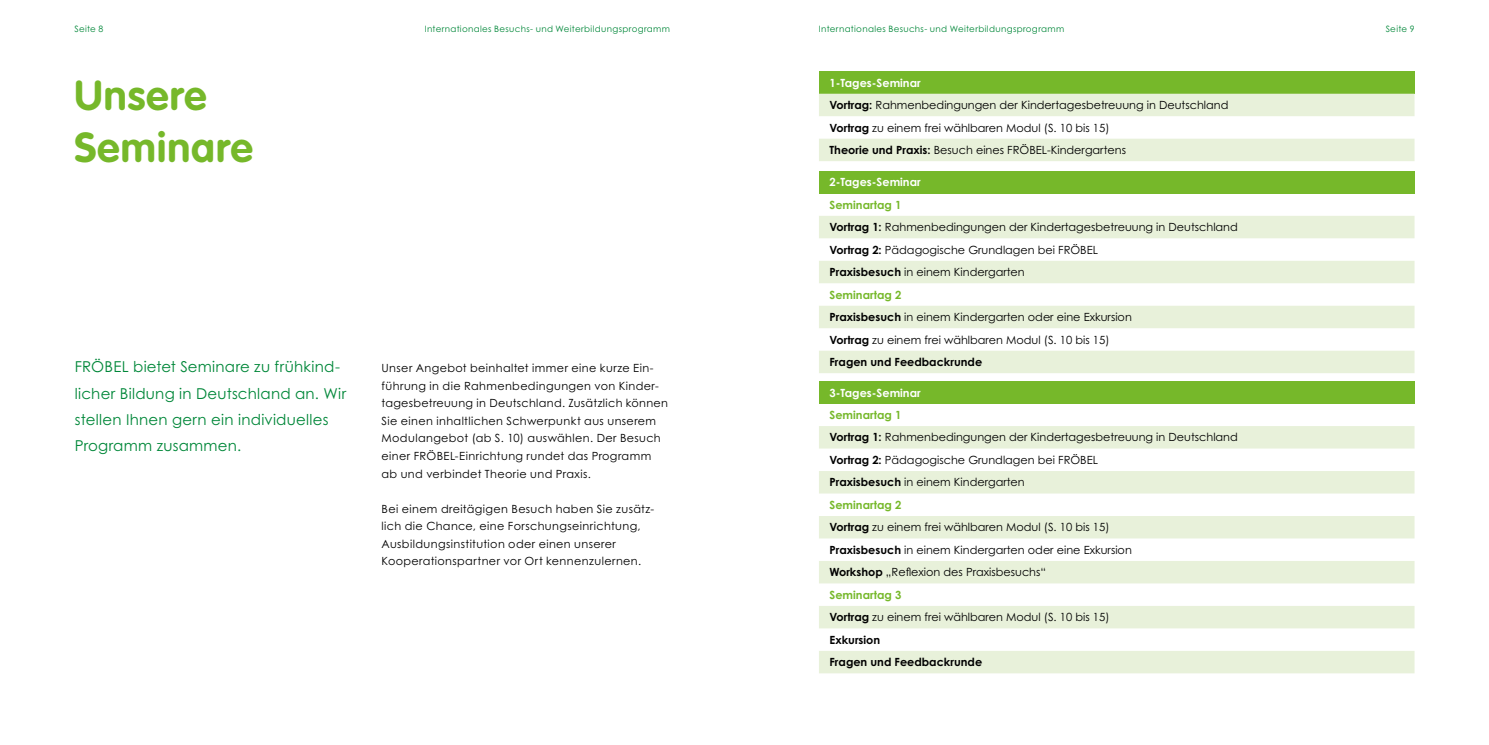
<style>
.page{position:relative;width:1489px;height:745px;background:#fff}
.page>*{position:absolute;margin:0;border:0;box-sizing:border-box;transform-origin:0 0}
.t1{font:700 41.25px/52.5px "VAG Rounded";letter-spacing:.025em;color:#76b82a}
.t2{font:15px/26.2px "Century Gothic Pro";letter-spacing:.015em;color:#008739}
.t3{font:11.25px/22.5px "Century Gothic Pro";color:#000}
.t4{font:11.25px/17.5px "Century Gothic Pro";letter-spacing:.035em;color:#000}
.t5{font:700 11.25px "Century Gothic Pro";color:#fff}
.t6{font:8.75px "Century Gothic Pro";letter-spacing:.035em;color:#008739}
.s1{font-weight:700;color:#fff}
.s2{font-weight:700}
.s3{font-weight:700;color:#76b82a}
</style>
<div class="page">
<div style="left:819px;top:71px;width:595px;height:23px;background:#76b82a"></div>
<svg style="left:819px;top:94px;width:595px;height:67px"></svg>
<div style="left:819px;top:171px;width:595px;height:22px;background:#76b82a"></div>
<svg style="left:819px;top:216px;width:595px;height:157px;fill:#e8f1da"></svg>
<div style="left:819px;top:381px;width:595px;height:22px;background:#76b82a"></div>
<svg style="left:819px;top:426px;width:595px;height:247px;fill:#e8f1da"></svg>
<p class="t6" style="left:74px;top:24px;width:30px">Seite 8</p>
<p class="t6" style="left:425px;top:24px;width:247px">Internationales Besuchs- und Weiterbildungsprogramm</p>
<p class="t6" style="left:819px;top:24px;width:247px">Internationales Besuchs- und Weiterbildungsprogramm</p>
<p class="t6" style="left:1385px;top:24px;width:30px">Seite 9</p>
<h1 class="t1" style="left:74px;top:70px;width:180px">Unsere<br>Seminare</h1>
<p class="t3" style="left:829px;top:71px;width:400px"><span class="s1">1-Tages-Seminar<br></span><span class="s2">Vortrag:</span> Rahmenbedingungen der Kindertagesbetreuung in Deutschland <span class="s2">Vortrag</span> zu einem frei wählbaren Modul (S. 10 bis 15)<br><span class="s2">Theorie und Praxis:</span> Besuch eines FRÖBEL-Kindergartens</p>
<p class="t5" style="left:829px;top:175px;width:93px">2-Tages-Seminar</p>
<p class="t3" style="left:829px;top:193px;width:410px"><span class="s3">Seminartag 1<br></span><span class="s2">Vortrag 1:</span> Rahmenbedingungen der Kindertagesbetreuung in Deutschland <span class="s2">Vortrag 2:</span> Pädagogische Grundlagen bei FRÖBEL<br><span class="s2">Praxisbesuch</span> in einem Kindergarten<br><span class="s3">Seminartag 2<br></span><span class="s2">Praxisbesuch</span> in einem Kindergarten oder eine Exkursion<br><span class="s2">Vortrag</span> zu einem frei wählbaren Modul (S. 10 bis 15)<br><span class="s2">Fragen und Feedbackrunde</span></p>
<p class="t5" style="left:829px;top:385px;width:93px">3-Tages-Seminar</p>
<p class="t3" style="left:829px;top:403px;width:410px"><span class="s3">Seminartag 1<br></span><span class="s2">Vortrag 1:</span> Rahmenbedingungen der Kindertagesbetreuung in Deutschland <span class="s2">Vortrag 2:</span> Pädagogische Grundlagen bei FRÖBEL<br><span class="s2">Praxisbesuch</span> in einem Kindergarten<br><span class="s3">Seminartag 2<br></span><span class="s2">Vortrag</span> zu einem frei wählbaren Modul (S. 10 bis 15)<br><span class="s2">Praxisbesuch</span> in einem Kindergarten oder eine Exkursion<br><span class="s2">Workshop</span> „Reflexion des Praxisbesuchs“<br><span class="s3">Seminartag 3<br></span><span class="s2">Vortrag</span> zu einem frei wählbaren Modul (S. 10 bis 15)<br><span class="s2">Exkursion<br>Fragen und Feedbackrunde</span></p>
<h2 class="t2" style="left:75px;top:353px;width:273px">FRÖBEL bietet Seminare zu frühkind&shy;licher Bildung in Deutschland an. Wir stellen Ihnen gern ein individuelles Programm zusammen.</h2>
<p class="t4" style="left:381px;top:359px;width:288px">Unser Angebot beinhaltet immer eine kurze Ein&shy;führung in die Rahmenbedingungen von Kinder&shy;tagesbetreuung in Deutschland. Zusätzlich können Sie einen inhaltlichen Schwerpunkt aus unserem Modulangebot (ab S. 10) auswählen. Der Besuch einer FRÖBEL-Einrichtung rundet das Programm ab und verbindet Theorie und Praxis.</p>
<p class="t4" style="left:381px;top:499px;width:274px">Bei einem dreitägigen Besuch haben Sie zusätz&shy;lich die Chance, eine Forschungseinrichtung, Ausbildungsinstitution oder einen unserer Kooperationspartner vor Ort kennenzulernen.</p>
</div>
